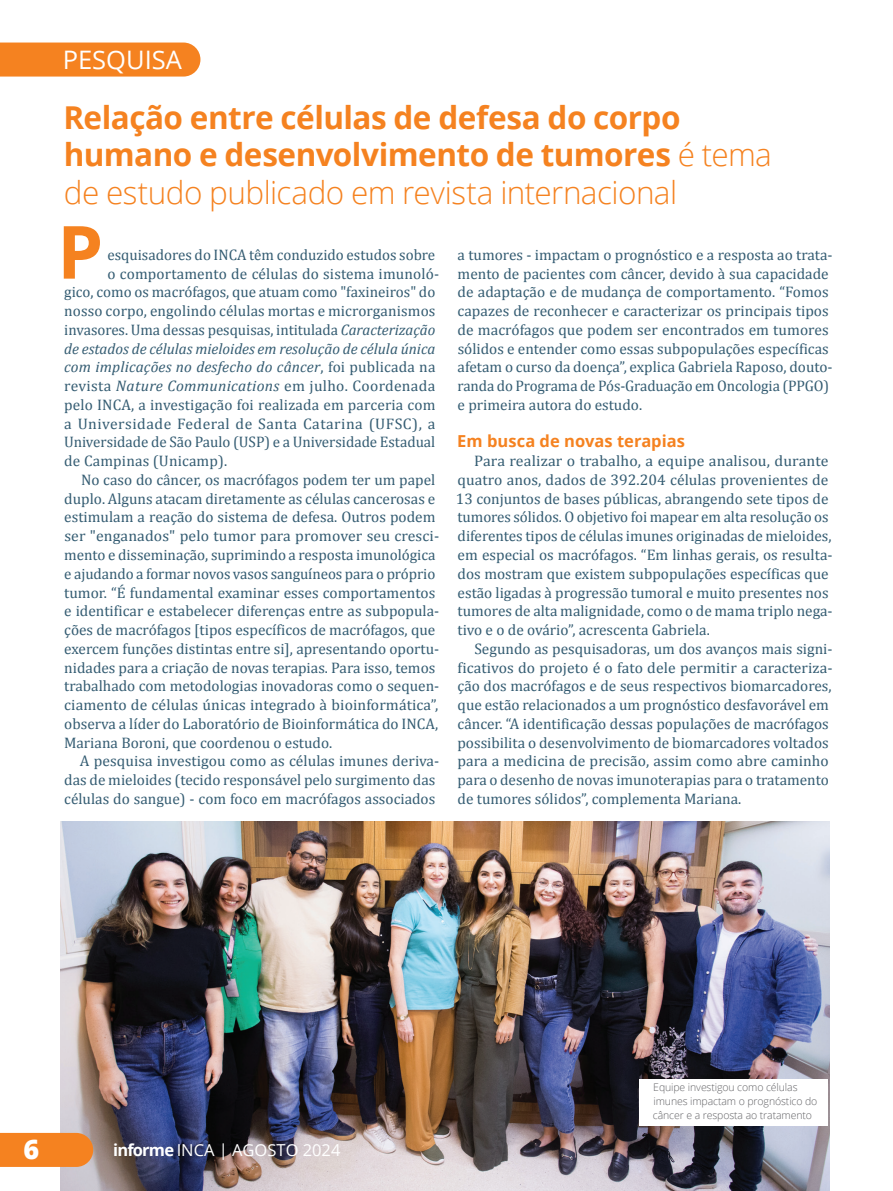
<style>
.page{position:relative;width:893px;height:1191px;background:#fff}
.page>*{position:absolute;margin:0;border:0;box-sizing:border-box;transform-origin:0 0}
.t1{font:700 73.35px "Open Sans";color:#f58220}
.t2{font:700 31.5px/37.5px "Open Sans";letter-spacing:-.015em;color:#f58220}
.t3{font:800 27px "Open Sans";color:#fff}
.t4{font:25.5px "Open Sans";color:#fff}
.t5{font:16.5px "Open Sans";color:#fff}
.t6{font:700 16.5px "Open Sans";color:#f58220}
.t7{font:15.3px/18.8px "Cambria";color:#345c72}
.t8{font:italic 15.3px "Cambria";letter-spacing:.005em;color:#345c72}
.t9{font:15.3px "Cambria";letter-spacing:.02em;color:#345c72}
.t10{font:15.3px "Cambria";letter-spacing:.03em;color:#345c72}
.t11{font:300 10.5px/13.5px "Open Sans";letter-spacing:-.01em;color:#636366}
.s1{font-weight:300}
.s2{font-style:italic}
.s3{font-style:normal}
.s4{font-weight:700}
</style>
<div class="page">
<img style="left:61px;top:822px;width:768px;height:369px">
<div style="left:0;top:1132px;width:93px;height:34px;background:#f58220"></div>
<div style="left:0;top:43px;width:200px;height:34px;background:#f58220"></div>
<div style="left:639px;top:1079px;width:188px;height:46px;background:#fff"></div>
<h3 class="t4" style="left:63px;top:43px;width:121px">PESQUISA</h3>
<h2 class="t2" style="left:64px;top:98px;width:710px">Relação entre células de defesa do corpo humano e desenvolvimento de tumores <span class="s1">é tema de estudo publicado em revista internacional</span></h2>
<h1 class="t1" style="left:57px;top:200px;width:48px">P</h1>
<p class="t7" style="left:458px;top:245px;width:376px">a tumores - impactam o prognóstico e a resposta ao trata&shy;mento de pacientes com câncer, devido à sua capacidade de adaptação e de mudança de comportamento. “Fomos capazes de reconhecer e caracterizar os principais tipos de macrófagos que podem ser encontrados em tumores sólidos e entender como essas subpopulações específicas afetam o curso da doença”, explica Gabriela Raposo, douto&shy;randa do Programa de Pós-Graduação em Oncologia (PPGO) e primeira autora do estudo.</p>
<p class="t6" style="left:457px;top:430px;width:229px">Em busca de novas terapias</p>
<p class="t7" style="left:456px;top:452px;width:378px;text-indent:18px">Para realizar o trabalho, a equipe analisou, durante quatro anos, dados de 392.204 células provenientes de 13 conjuntos de bases públicas, abrangendo sete tipos de tumores sólidos. O objetivo foi mapear em alta resolução os diferentes tipos de células imunes originadas de mieloides, em especial os macrófagos. “Em linhas gerais, os resulta&shy;dos mostram que existem subpopulações específicas que estão ligadas à progressão tumoral e muito presentes nos tumores de alta malignidade, como o de mama triplo nega&shy;tivo e o de ovário”, acrescenta Gabriela.</p>
<p class="t7" style="left:457px;top:639px;width:377px;text-indent:17px">Segundo as pesquisadoras, um dos avanços mais signi&shy;ficativos do projeto é o fato dele permitir a caracteriza&shy;ção dos macrófagos e de seus respectivos biomarcadores, que estão relacionados a um prognóstico desfavorável em câncer. “A identificação dessas populações de macrófagos possibilita o desenvolvimento de biomarcadores voltados para a medicina de precisão, assim como abre caminho para o desenho de novas imunoterapias para o tratamento de tumores sólidos”, complementa Mariana.</p>
<p class="t7" style="left:107px;top:245px;width:329px">esquisadores do INCA têm conduzido estudos sobre</p>
<p class="t7" style="left:107px;top:264px;width:333px">o comportamento de células do sistema imunoló-</p>
<p class="t7" style="left:64px;top:283px;width:373px">gico, como os macrófagos, que atuam como "faxineiros" do</p>
<p class="t7" style="left:64px;top:302px;width:373px">nosso corpo, engolindo células mortas e microrganismos</p>
<p class="t7" style="left:64px;top:320px;width:372px">invasores. Uma dessas pesquisas, intitulada <span class="s2">Caracterização</span></p>
<p class="t8" style="left:64px;top:338px;width:373px">de estados de células mieloides em resolução de célula única</p>
<p class="t8" style="left:64px;top:356px;width:373px">com implicações no desfecho do câncer<span class="s3">, foi publicada na</span></p>
<p class="t9" style="left:64px;top:376px;width:372px">revista <span class="s2">Nature Communications</span> em julho. Coordenada</p>
<p class="t7" style="left:64px;top:395px;width:373px">pelo INCA, a investigação foi realizada em parceria com</p>
<p class="t10" style="left:64px;top:414px;width:373px">a Universidade Federal de Santa Catarina (UFSC), a</p>
<p class="t7" style="left:64px;top:433px;width:373px">Universidade de São Paulo (USP) e a Universidade Estadual</p>
<p class="t7" style="left:64px;top:452px;width:165px">de Campinas (Unicamp).</p>
<p class="t7" style="left:81px;top:470px;width:356px">No caso do câncer, os macrófagos podem ter um papel</p>
<p class="t7" style="left:64px;top:489px;width:372px">duplo. Alguns atacam diretamente as células cancerosas e</p>
<p class="t7" style="left:64px;top:508px;width:373px">estimulam a reação do sistema de defesa. Outros podem</p>
<p class="t7" style="left:64px;top:527px;width:376px">ser "enganados" pelo tumor para promover seu cresci-</p>
<p class="t7" style="left:64px;top:545px;width:373px">mento e disseminação, suprimindo a resposta imunológica</p>
<p class="t7" style="left:64px;top:564px;width:373px">e ajudando a formar novos vasos sanguíneos para o próprio</p>
<p class="t7" style="left:64px;top:583px;width:373px">tumor. “É fundamental examinar esses comportamentos</p>
<p class="t7" style="left:64px;top:602px;width:376px">e identificar e estabelecer diferenças entre as subpopula-</p>
<p class="t7" style="left:64px;top:620px;width:373px">ções de macrófagos [tipos específicos de macrófagos, que</p>
<p class="t7" style="left:64px;top:639px;width:376px">exercem funções distintas entre si], apresentando oportu-</p>
<p class="t7" style="left:64px;top:658px;width:373px">nidades para a criação de novas terapias. Para isso, temos</p>
<p class="t7" style="left:64px;top:677px;width:377px">trabalhado com metodologias inovadoras como o sequen-</p>
<p class="t7" style="left:64px;top:695px;width:376px">ciamento de células únicas integrado à bioinformática”,</p>
<p class="t7" style="left:64px;top:714px;width:375px">observa a líder do Laboratório de Bioinformática do INCA,</p>
<p class="t7" style="left:64px;top:733px;width:270px">Mariana Boroni, que coordenou o estudo.</p>
<p class="t7" style="left:80px;top:752px;width:361px">A pesquisa investigou como as células imunes deriva-</p>
<p class="t7" style="left:64px;top:770px;width:373px">das de mieloides (tecido responsável pelo surgimento das</p>
<p class="t7" style="left:64px;top:789px;width:373px">células do sangue) - com foco em macrófagos associados</p>
<h3 class="t3" style="left:24px;top:1128px;width:17px">6</h3>
<p class="t5" style="left:113px;top:1139px;width:229px"><span class="s4">informe</span> INCA | AGOSTO 2024</p>
<p class="t11" style="left:653px;top:1080px;width:166px">Equipe investigou como células imunes impactam o prognóstico do câncer e a resposta ao tratamento</p>
</div>
